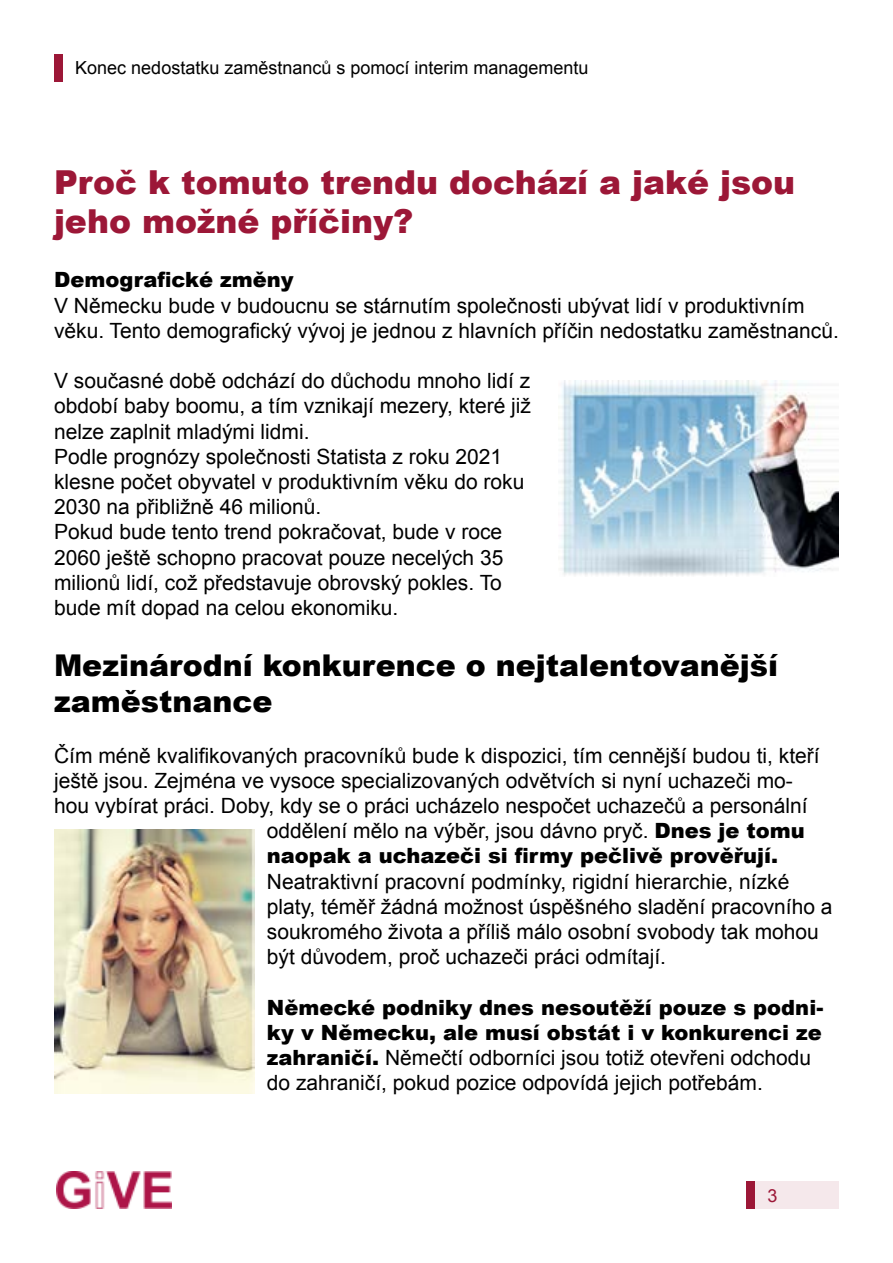
<style>
.page{position:relative;width:893px;height:1263px;background:#fff}
.page>*{position:absolute;margin:0;border:0;box-sizing:border-box;transform-origin:0 0}
.t1{font:900 33px/39.6px "Arial";color:#9c1737}
.t2{font:900 30px/36px "Arial";color:#000}
.t3{font:21px/25.2px "Arial";color:#000}
.t4{font:900 21px/25.2px "Arial";color:#000}
.t5{font:18px "Arial";color:#000}
.t6{font:18px "Arial";color:#9c1737}
.s1{font-weight:900}
.s2{font-weight:400}
</style>
<div class="page">
<div style="left:54px;top:54px;width:9px;height:28px;background:#9c1737"></div>
<img style="left:57px;top:1171px;width:114px;height:38px">
<div style="left:746px;top:1181px;width:93px;height:28px;background:#f5e8eb"></div>
<img style="left:558px;top:381px;width:281px;height:195px">
<img style="left:54px;top:829px;width:200px;height:265px">
<div style="left:746px;top:1181px;width:9px;height:28px;background:#9c1737"></div>
<p class="t5" style="left:75px;top:56px;width:515px">Konec nedostatku zaměstnanců s pomocí interim managementu</p>
<h1 class="t1" style="left:54px;top:161px;width:743px">Proč k tomuto trendu dochází a jaké jsou jeho možné příčiny?</h1>
<p class="t4" style="left:54px;top:267px;width:241px">Demografické změny</p>
<p class="t3" style="left:54px;top:293px;width:786px">V Německu bude v budoucnu se stárnutím společnosti ubývat lidí v produktivním věku. Tento demografický vývoj je jednou z hlavních příčin nedostatku zaměstnanců.</p>
<p class="t3" style="left:54px;top:368px;width:478px">V současné době odchází do důchodu mnoho lidí z období baby boomu, a tím vznikají mezery, které již nelze zaplnit mladými lidmi.<br>Podle prognózy společnosti Statista z roku 2021 klesne počet obyvatel v produktivním věku do roku 2030 na přibližně 46 milionů.<br>Pokud bude tento trend pokračovat, bude v roce 2060 ještě schopno pracovat pouze necelých 35 milionů lidí, což představuje obrovský pokles. To bude mít dopad na celou ekonomiku.</p>
<h2 class="t2" style="left:54px;top:646px;width:726px">Mezinárodní konkurence o nejtalentovanější zaměstnance</h2>
<p class="t3" style="left:54px;top:743px;width:767px">Čím méně kvalifikovaných pracovníků bude k dispozici, tím cennější budou ti, kteří</p>
<p class="t3" style="left:54px;top:768px;width:740px">ještě jsou. Zejména ve vysoce specializovaných odvětvích si nyní uchazeči mo-</p>
<p class="t3" style="left:54px;top:793px;width:755px">hou vybírat práci. Doby, kdy se o práci ucházelo nespočet uchazečů a personální</p>
<p class="t3" style="left:267px;top:818px;width:540px">oddělení mělo na výběr, jsou dávno pryč. <span class="s1">Dnes je tomu</span></p>
<p class="t4" style="left:267px;top:843px;width:513px">naopak a uchazeči si firmy pečlivě prověřují.</p>
<p class="t3" style="left:267px;top:869px;width:567px">Neatraktivní pracovní podmínky, rigidní hierarchie, nízké platy, téměř žádná možnost úspěšného sladění pracovního a soukromého života a příliš málo osobní svobody tak mohou být důvodem, proč uchazeči práci odmítají.</p>
<p class="t4" style="left:267px;top:994px;width:558px">Německé podniky dnes nesoutěží pouze s podni&shy;ky v Německu, ale musí obstát i v konkurenci ze zahraničí. <span class="s2">Němečtí odborníci jsou totiž otevřeni odchodu do zahraničí, pokud pozice odpovídá jejich potřebám.</span></p>
<p class="t6" style="left:767px;top:1183px;width:12px">3</p>
</div>
